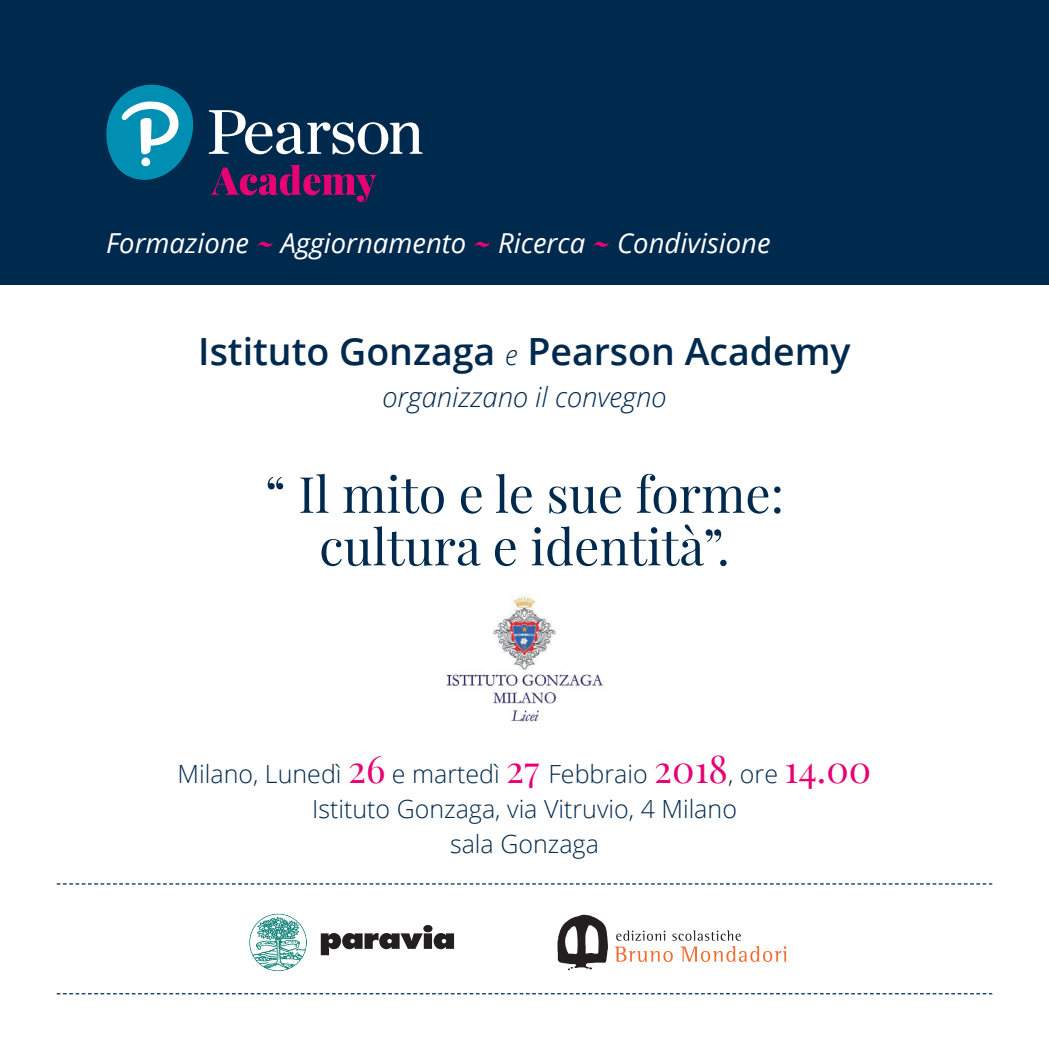
<style>
.page{position:relative;width:1049px;height:1049px;background:#fff}
.page>*{position:absolute;margin:0;border:0;box-sizing:border-box;transform-origin:0 0}
.t1{font:50px/52.5px "Playfair Display";color:#00294e;text-align:center}
.t2{font:600 37.5px "Open Sans";color:#00294e}
.t3{font:italic 27.5px "Open Sans";color:#fff}
.t4{font:italic 300 27.5px "Open Sans";color:#00294e}
.t5{font:300 25px/35px "Open Sans";color:#00294e;text-align:center}
.s1{font-family:"Playfair Display";font-weight:700;color:#e60272}
.s2{font-weight:300;font-style:italic;font-size:27.5px}
.s3{font-family:"Playfair Display";font-weight:400;font-size:37.5px;color:#e60272}
.s4{color:#231f20}
</style>
<div class="page">
<div style="left:0;top:0;width:1049px;height:284px;background:#00294e"></div>
<svg style="left:209px;top:110px;width:213px;height:44px"></svg>
<svg style="left:106px;top:85px;width:88px;height:95px"></svg>
<svg style="left:211px;top:165px;width:165px;height:37px"></svg>
<svg style="left:57px;top:883px;width:935px;height:1px"></svg>
<svg style="left:57px;top:993px;width:935px;height:1px"></svg>
<svg style="left:321px;top:925px;width:133px;height:30px"></svg>
<svg style="left:249px;top:913px;width:58px;height:58px"></svg>
<svg style="left:614px;top:930px;width:172px;height:32px"></svg>
<svg style="left:557px;top:914px;width:51px;height:56px"></svg>
<img style="left:446px;top:595px;width:157px;height:127px">
<p class="t3" style="left:106px;top:225px;width:666px">Formazione <span class="s1">~</span> Aggiornamento <span class="s1">~</span> Ricerca <span class="s1">~</span> Condivisione</p>
<h2 class="t2" style="left:198px;top:325px;width:654px">Istituto Gonzaga <span class="s2">e</span> Pearson Academy</h2>
<p class="t4" style="left:382px;top:378px;width:285px">organizzano il convegno</p>
<h1 class="t1" style="left:265px;top:468px;width:520px">“ Il mito e le sue forme: cultura e identità”.</h1>
<p class="t5" style="left:178px;top:756px;width:695px">Milano, Lunedì <span class="s3">26</span> e martedì <span class="s3">27</span> Febbraio <span class="s3">2018</span><span class="s4">,</span> ore <span class="s3">14.00<br></span>Istituto Gonzaga, via Vitruvio, 4 Milano<br>sala Gonzaga</p>
</div>
